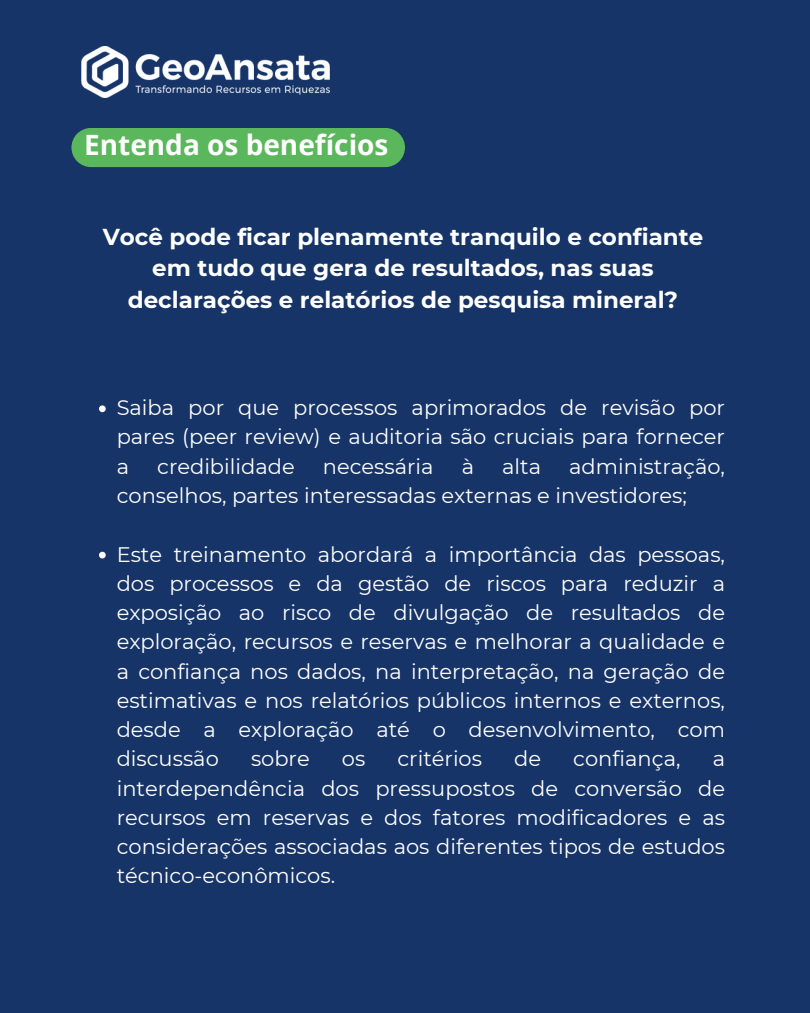
<style>
.page{position:relative;width:810px;height:1013px;background:#fff}
.page>*{position:absolute;margin:0;border:0;box-sizing:border-box;transform-origin:0 0}
.t1{font:700 28px "Open Sans";color:#fff}
.t2{font:700 23px/31.5px "Montserrat";color:#fff;text-align:center}
.t3{font:21px/29.2px "Montserrat";color:#fff;text-align:justify}
</style>
<div class="page">
<div style="left:0;top:0;width:810px;height:1012px;background:#163467"></div>
<svg style="left:99px;top:405px;width:7px;height:7px"></svg>
<svg style="left:99px;top:551px;width:7px;height:7px"></svg>
<img style="left:81px;top:46px;width:248px;height:52px">
<div style="left:71px;top:128px;width:334px;height:39px;background:#5bb75c"></div>
<p class="t1" style="left:84px;top:125px;width:306px">Entenda os benefícios</p>
<p class="t2" style="left:103px;top:221px;width:602px">Você pode ficar plenamente tranquilo e confiante em tudo que gera de resultados, nas suas declarações e relatórios de pesquisa mineral?</p>
<h1 class="t3" style="left:117px;top:393px;width:610px">Saiba por que processos aprimorados de revisão por pares (peer review) e auditoria são cruciais para fornecer a</h1>
<h1 class="t3" style="left:117px;top:451px;width:610px;text-indent:453px">administração, conselhos, partes interessadas externas e investidores;</h1>
<h2 class="t3" style="left:117px;top:539px;width:610px">Este treinamento abordará a importância das pessoas, dos processos e da gestão de riscos para reduzir a exposição ao risco de divulgação de resultados de exploração, recursos e reservas e melhorar a qualidade e a confiança nos dados, na interpretação, na geração de estimativas e nos relatórios públicos internos e externos, desde a exploração até o desenvolvimento, com discussão</h2>
<h1 class="t3" style="left:157px;top:451px;width:139px">credibilidade</h1>
<h1 class="t3" style="left:323px;top:451px;width:112px">necessária</h1>
<h1 class="t3" style="left:462px;top:451px;width:14px">à</h1>
<h1 class="t3" style="left:502px;top:451px;width:40px">alta</h1>
<h2 class="t3" style="left:251px;top:744px;width:60px">sobre</h2>
<h2 class="t3" style="left:342px;top:744px;width:25px">os</h2>
<h2 class="t3" style="left:398px;top:744px;width:86px">critérios</h2>
<h2 class="t3" style="left:514px;top:744px;width:28px">de</h2>
<h2 class="t3" style="left:573px;top:744px;width:109px">confiança,</h2>
<h2 class="t3" style="left:117px;top:744px;width:610px;text-indent:596px">a interdependência dos pressupostos de conversão de recursos em reservas e dos fatores modificadores e as considerações associadas aos diferentes tipos de estudos técnico-econômicos.</h2>
</div>
